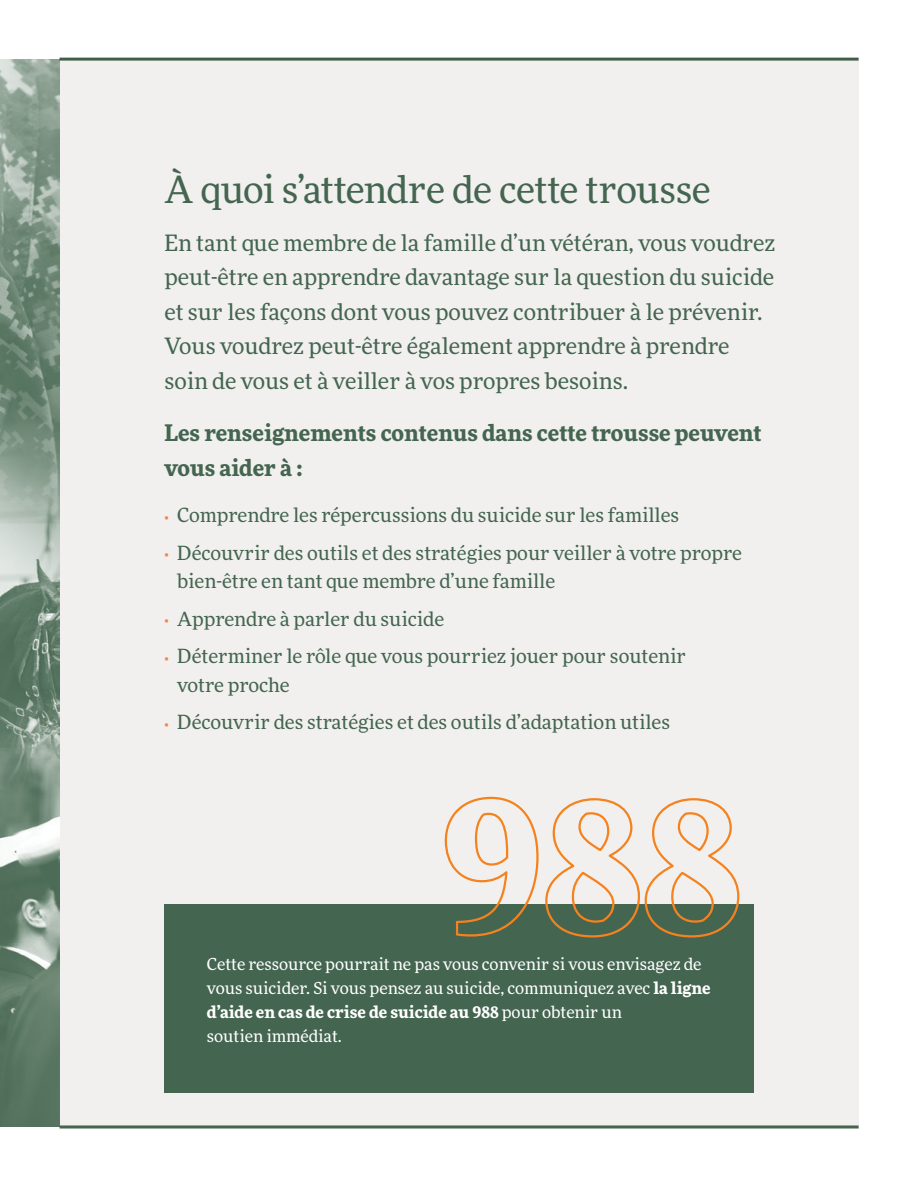
<style>
.page{position:relative;width:918px;height:1188px;background:#fff}
.page>*{position:absolute;margin:0;border:0;box-sizing:border-box;transform-origin:0 0}
.t1{font:37.5px "More Pro";letter-spacing:-.015em;color:#446550}
.t2{font:22.5px/34.5px "More Pro";color:#446550}
.t3{font:700 22.5px/34.5px "More Pro";color:#446550}
.t4{font:19.5px/28.5px "More Pro";color:#446550}
.t5{font:16.5px/24px "More Pro";color:#fff}
.s1{font-family:"Whitney HTF";font-weight:700;font-size:9px;color:#f58345}
.s2{font-weight:700}
</style>
<div class="page">
<div style="left:60px;top:58px;width:798px;height:1070px;background:#f1f0ee"></div>
<img style="left:0;top:60px;width:60px;height:1067px">
<hr style="left:60px;top:1125px;width:799px;height:3px;background:#446550">
<hr style="left:60px;top:58px;width:799px;height:3px;background:#446550">
<div style="left:164px;top:904px;width:590px;height:190px;background:#446550"></div>
<svg style="left:444px;top:796px;width:296px;height:142px"></svg>
<h1 class="t1" style="left:164px;top:164px;width:548px">À quoi s’attendre de cette trousse</h1>
<p class="t2" style="left:164px;top:225px;width:613px">En tant que membre de la famille d’un vétéran, vous voudrez peut-être en apprendre davantage sur la question du suicide et sur les façons dont vous pouvez contribuer à le prévenir.<br>Vous voudrez peut-être également apprendre à prendre soin de vous et à veiller à vos propres besoins.</p>
<p class="t3" style="left:164px;top:414px;width:599px">Les renseignements contenus dans cette trousse peuvent vous aider à :</p>
<p class="t4" style="left:164px;top:500px;width:516px"><span class="s1">•</span> Comprendre les répercussions du suicide sur les familles</p>
<p class="t4" style="left:177px;top:538px;width:566px;text-indent:-13px"><span class="s1">•</span> Découvrir des outils et des stratégies pour veiller à votre propre bien-être en tant que membre d’une famille</p>
<p class="t4" style="left:164px;top:604px;width:281px"><span class="s1">•</span> Apprendre à parler du suicide</p>
<p class="t4" style="left:177px;top:641px;width:511px;text-indent:-13px"><span class="s1">•</span> Déterminer le rôle que vous pourriez jouer pour soutenir votre proche</p>
<p class="t4" style="left:164px;top:707px;width:507px"><span class="s1">•</span> Découvrir des stratégies et des outils d’adaptation utiles</p>
<p class="t5" style="left:207px;top:951px;width:505px">Cette ressource pourrait ne pas vous convenir si vous envisagez de vous suicider. Si vous pensez au suicide, communiquez avec <span class="s2">la ligne d’aide en cas de crise de suicide au 988</span> pour obtenir un<br>soutien immédiat.</p>
</div>
